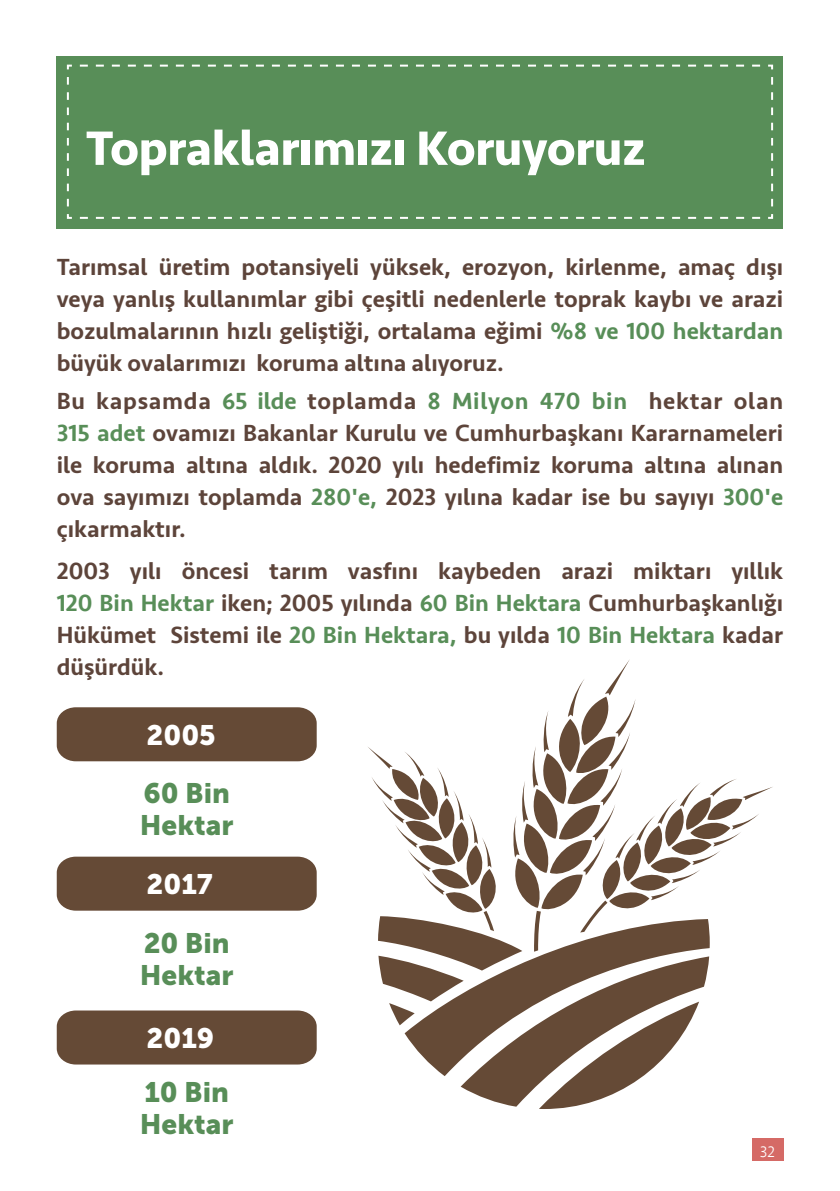
<style>
.page{position:relative;width:840px;height:1191px;background:#fff}
.page>*{position:absolute;margin:0;border:0;box-sizing:border-box;transform-origin:0 0}
.t1{font:700 50px "Seravek";letter-spacing:-.01em;color:#fff}
.t2{font:28px/32px "Museo Sans 900";color:#588e58}
.t3{font:28px "Museo Sans 900";color:#fff}
.t4{font:500 24px/32px "Seravek";color:#5d443a;text-align:justify}
.t5{font:300 16px "Seravek";color:#fff}
.s1{color:#588e58}
</style>
<div class="page">
<div style="left:751px;top:1138px;width:31px;height:23px;background:#d56a66"></div>
<div style="left:57px;top:57px;width:725px;height:172px;background:#588e58"></div>
<svg style="left:66px;top:64px;width:707px;height:155px"></svg>
<div style="left:57px;top:707px;width:259px;height:54px;background:#654a36"></div>
<div style="left:57px;top:856px;width:259px;height:54px;background:#654a36"></div>
<div style="left:57px;top:1010px;width:259px;height:54px;background:#654a36"></div>
<svg style="left:368px;top:659px;width:405px;height:450px"></svg>
<h1 class="t1" style="left:86px;top:108px;width:561px">Topraklarımızı Koruyoruz</h1>
<p class="t4" style="left:57px;top:251px;width:727px">Tarımsal üretim potansiyeli yüksek, erozyon, kirlenme, amaç dışı veya yanlış kullanımlar gibi çeşitli nedenlerle toprak kaybı ve arazi bozulmalarının hızlı geliştiği, ortalama eğimi <span class="s1">%8 ve 100 hektardan </span>büyük ovalarımızı koruma altına alıyoruz.</p>
<p class="t4" style="left:57px;top:385px;width:727px">Bu kapsamda <span class="s1">65 ilde</span> toplamda <span class="s1">8 Milyon 470 bin</span> hektar olan <span class="s1">315 adet</span> ovamızı Bakanlar Kurulu ve Cumhurbaşkanı Kararnameleri ile koruma altına aldık. 2020 yılı hedefimiz koruma altına alınan ova sayımızı toplamda <span class="s1">280'e,</span> 2023 yılına kadar ise bu sayıyı <span class="s1">300'e </span>çıkarmaktır.</p>
<p class="t4" style="left:57px;top:555px;width:727px">2003 yılı öncesi tarım vasfını kaybeden arazi miktarı yıllık <span class="s1">120 Bin Hektar</span> iken; 2005 yılında <span class="s1">60 Bin Hektara</span> Cumhurbaşkanlığı Hükümet Sistemi ile <span class="s1">20 Bin Hektara,</span> bu yılda <span class="s1">10 Bin Hektara</span> kadar düşürdük.</p>
<p class="t3" style="left:146px;top:719px;width:71px">2005</p>
<p class="t2" style="left:140px;top:777px;width:95px">60 Bin<br>Hektar</p>
<p class="t3" style="left:146px;top:868px;width:68px">2017</p>
<p class="t2" style="left:140px;top:926px;width:95px">20 Bin<br>Hektar</p>
<p class="t3" style="left:146px;top:1022px;width:69px">2019</p>
<p class="t2" style="left:140px;top:1076px;width:95px">10 Bin<br>Hektar</p>
<p class="t5" style="left:759px;top:1142px;width:16px">32</p>
</div>
